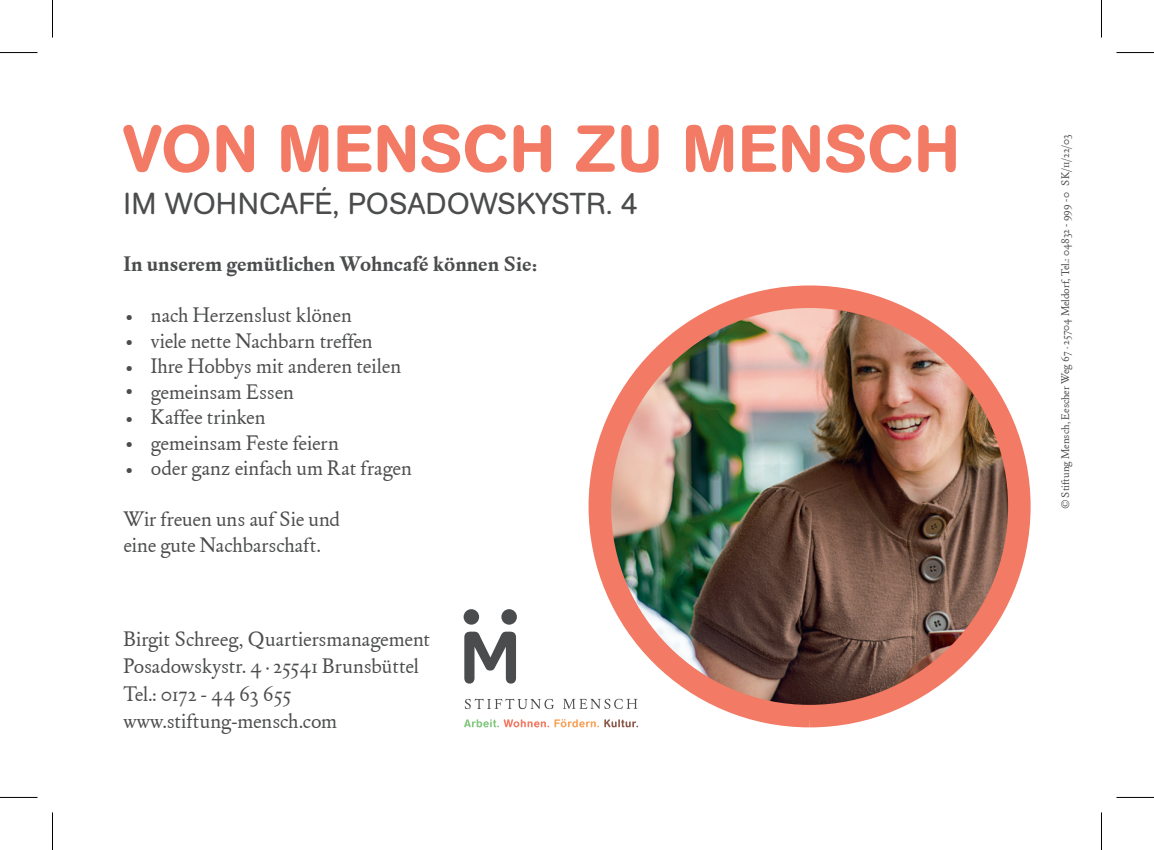
<style>
.page{position:relative;width:1154px;height:850px;background:#fff}
.page>*{position:absolute;margin:0;border:0;box-sizing:border-box;transform-origin:0 0}
.t1{font:500 65.5px "AG Book Rounded";letter-spacing:.025em;color:#f37a64}
.t2{font:30px "AG Book Rounded";color:#4b4c4d}
.t3{font:21.25px/27.5px "DTL Elzevir ST";color:#4b4c4d}
.t4{font:700 21.25px "DTL Elzevir ST";letter-spacing:-.005em;color:#4b4c4d}
.t5{font:11.25px "DTL Elzevir ST";color:#4b4c4d}
</style>
<div class="page">
<img style="left:600px;top:307px;width:419px;height:398px">
<div style="left:588px;top:285px;width:442px;height:442px;border:22px solid #f37a64;border-radius:50%"></div>
<svg style="left:464px;top:719px;width:174px;height:8px"></svg>
<svg style="left:464px;top:631px;width:52px;height:52px"></svg>
<div style="left:464px;top:609px;width:15px;height:15px;background:#4b4c4d;border-radius:50%"></div>
<div style="left:501px;top:609px;width:16px;height:15px;background:#4b4c4d;border-radius:50%"></div>
<svg style="left:465px;top:698px;width:89px;height:10px"></svg>
<svg style="left:563px;top:698px;width:74px;height:10px"></svg>
<hr style="left:0;top:52px;width:38px;height:1px;background:#000">
<hr style="left:1116px;top:52px;width:38px;height:1px;background:#000">
<hr style="left:0;top:796px;width:38px;height:1px;background:#000">
<hr style="left:1116px;top:796px;width:38px;height:1px;background:#000">
<hr style="left:52px;top:0;width:1px;height:38px;background:#000">
<hr style="left:52px;top:812px;width:1px;height:37px;background:#000">
<hr style="left:1101px;top:0;width:1px;height:38px;background:#000">
<hr style="left:1101px;top:812px;width:1px;height:37px;background:#000">
<h1 class="t1" style="left:123px;top:110px;width:838px">VON MENSCH ZU MENSCH</h1>
<h2 class="t2" style="left:123px;top:187px;width:516px">IM WOHNCAFÉ, POSADOWSKYSTR. 4</h2>
<p class="t4" style="left:123px;top:251px;width:415px">In unserem gemütlichen Wohncafé können Sie:</p>
<p class="t3" style="left:123px;top:301px;width:230px">• nach Herzenslust klönen</p>
<p class="t3" style="left:123px;top:327px;width:251px">• viele nette Nachbarn treffen</p>
<p class="t3" style="left:123px;top:352px;width:279px">• Ihre Hobbys mit anderen teilen</p>
<p class="t3" style="left:123px;top:378px;width:172px">• gemeinsam Essen</p>
<p class="t3" style="left:123px;top:403px;width:144px">• Kaffee trinken</p>
<p class="t3" style="left:123px;top:429px;width:217px">• gemeinsam Feste feiern</p>
<p class="t3" style="left:123px;top:454px;width:290px">• oder ganz einfach um Rat fragen</p>
<p class="t3" style="left:123px;top:506px;width:218px;line-height:25.5px">Wir freuen uns auf Sie und eine gute Nachbarschaft.</p>
<p class="t3" style="left:123px;top:625px;width:308px">Birgit Schreeg, Quartiersmanagement<br>Posadowskystr. 4∙25541 Brunsbüttel<br>Tel.: 0172 - 44 63 655 www.stiftung-mensch.com</p>
<p class="t5" style="left:1059px;top:509px;width:376px;rotate:-90deg">© Stiftung Mensch, Eescher Weg 67∙25704 Meldorf, Tel.: 04832 - 999 -0 SK/11/22/03</p>
</div>
